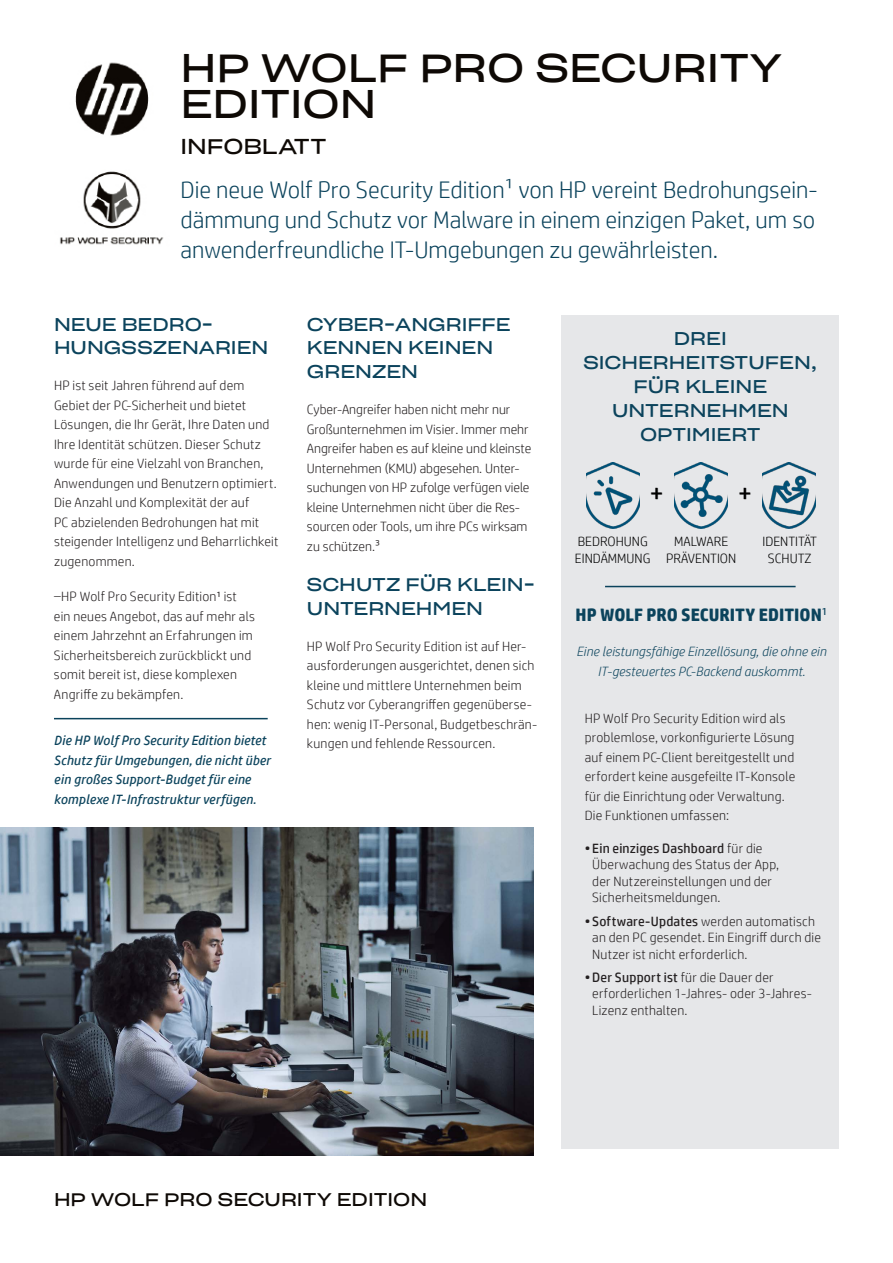
<style>
.page{position:relative;width:893px;height:1263px;background:#fff}
.page>*{position:absolute;margin:0;border:0;box-sizing:border-box;transform-origin:0 0}
.t1{font:39px/36px "Sharp Grotesk Book 25";color:#0e0905}
.t2{font:27px "HP Simplified";color:#000}
.t3{font:300 24px/30px "HP Simplified";color:#0b435c;text-align:justify}
.t4{font:21px "Sharp Grotesk Book 25";color:#0e0905}
.t5{font:18px/24px "Sharp Grotesk Book 25";color:#0b435c}
.t6{font:700 18px "HP Simplified";color:#0b435c}
.t7{font:18px "Sharp Grotesk Book 25";color:#0e0905}
.t8{font:300 13.5px/19.5px "HP Simplified";letter-spacing:.015em;color:#231f20}
.t9{font:italic 13.5px/19.5px "HP Simplified";letter-spacing:.01em;color:#0b435c}
.t10{font:italic 300 13.5px/19.5px "HP Simplified";letter-spacing:.005em;color:#0b435c;text-align:center}
.t11{font:300 13.5px/16.2px "HP Simplified";color:#000;text-align:center}
.s1{font-weight:400}
</style>
<div class="page">
<div style="left:561px;top:315px;width:278px;height:833px;background:#e6e7e9"></div>
<hr style="left:605px;top:586px;width:191px;height:1px;background:#0b435c">
<hr style="left:54px;top:718px;width:214px;height:1px;background:#0b435c">
<img style="left:586px;top:463px;width:53px;height:66px">
<img style="left:762px;top:463px;width:54px;height:66px">
<img style="left:674px;top:463px;width:54px;height:66px">
<img style="left:0;top:828px;width:534px;height:328px">
<img style="left:60px;top:62px;width:104px;height:183px">
<h1 class="t1" style="left:180px;top:47px;width:603px">HP WOLF PRO SECURITY<br>EDITION</h1>
<h3 class="t4" style="left:180px;top:128px;width:147px">INFOBLATT</h3>
<h3 class="t3" style="left:180px;top:174px;width:639px">Die neue Wolf Pro Security Edition1 von HP vereint Bedrohungsein&shy;dämmung und Schutz vor Malware in einem einzigen Paket, um so anwenderfreundliche IT-Umgebungen zu gewährleisten.</h3>
<h3 class="t5" style="left:54px;top:310px;width:216px">NEUE BEDRO-<br>HUNGSSZENARIEN</h3>
<p class="t8" style="left:54px;top:375px;width:226px">HP ist seit Jahren führend auf dem Gebiet der PC-Sicherheit und bietet Lösungen, die Ihr Gerät, Ihre Daten und Ihre Identität schützen. Dieser Schutz wurde für eine Vielzahl von Branchen, Anwendungen und Benutzern optimiert.<br>Die Anzahl und Komplexität der auf<br>PC abzielenden Bedrohungen hat mit steigender Intelligenz und Beharrlichkeit zugenommen.</p>
<p class="t8" style="left:54px;top:586px;width:203px">–HP Wolf Pro Security Edition<sup>1</sup> ist ein neues Angebot, das auf mehr als einem Jahrzehnt an Erfahrungen im Sicherheitsbereich zurückblickt und somit bereit ist, diese komplexen Angriffe zu bekämpfen.</p>
<p class="t9" style="left:54px;top:730px;width:218px">Die HP Wolf Pro Security Edition bietet Schutz für Umgebungen, die nicht über ein großes Support-Budget für eine komplexe IT-Infrastruktur verfügen.</p>
<h3 class="t5" style="left:307px;top:310px;width:205px">CYBER-ANGRIFFE<br>KENNEN KEINEN<br>GRENZEN</h3>
<p class="t8" style="left:307px;top:399px;width:226px">Cyber-Angreifer haben nicht mehr nur Großunternehmen im Visier. Immer mehr Angreifer haben es auf kleine und kleinste Unternehmen (KMU) abgesehen. Unter&shy;suchungen von HP zufolge verfügen viele kleine Unternehmen nicht über die Res&shy;sourcen oder Tools, um ihre PCs wirksam zu schützen.3</p>
<h3 class="t5" style="left:307px;top:571px;width:230px">SCHUTZ FÜR KLEIN-<br>UNTERNEHMEN</h3>
<p class="t8" style="left:307px;top:636px;width:232px">HP Wolf Pro Security Edition ist auf Her&shy;ausforderungen ausgerichtet, denen sich kleine und mittlere Unternehmen beim Schutz vor Cyberangriffen gegenüberse&shy;hen: wenig IT-Personal, Budgetbeschrän&shy;kungen und fehlende Ressourcen.</p>
<h3 class="t5" style="left:583px;top:325px;width:235px;text-align:center">DREI<br>SICHERHEITSTUFEN,<br>FÜR KLEINE<br>UNTERNEHMEN<br>OPTIMIERT</h3>
<h2 class="t2" style="left:649px;top:476px;width:16px">+</h2>
<h2 class="t2" style="left:738px;top:476px;width:16px">+</h2>
<p class="t11" style="left:575px;top:533px;width:77px;text-align:left">BEDROHUNG<br>EINDÄMMUNG</p>
<p class="t11" style="left:666px;top:533px;width:72px">MALWARE<br>PRÄVENTION</p>
<p class="t11" style="left:762px;top:533px;width:56px">IDENTITÄT<br>SCHUTZ</p>
<h3 class="t6" style="left:576px;top:602px;width:253px">HP WOLF PRO SECURITY EDITION<sup>1</sup></h3>
<p class="t10" style="left:576px;top:641px;width:251px">Eine leistungsfähige Einzellösung, die ohne ein<br>IT-gesteuertes PC-Backend auskommt.</p>
<p class="t8" style="left:585px;top:708px;width:212px">HP Wolf Pro Security Edition wird als problemlose, vorkonfigurierte Lösung auf einem PC-Client bereitgestellt und erfordert keine ausgefeilte IT-Konsole für die Einrichtung oder Verwaltung.<br>Die Funktionen umfassen:</p>
<p class="t8" style="left:592px;top:839px;width:189px;line-height:16.5px;text-indent:-8px"><span class="s1">• Ein einziges Dashboard</span> für die<br>Überwachung des Status der App, der Nutzereinstellungen und der<br>Sicherheitsmeldungen.</p>
<p class="t8" style="left:592px;top:912px;width:230px;line-height:16.5px;text-indent:-8px"><span class="s1">• Software-Updates</span> werden automatisch an den PC gesendet. Ein Eingriff durch die<br>Nutzer ist nicht erforderlich.</p>
<p class="t8" style="left:592px;top:968px;width:221px;line-height:16.5px;text-indent:-8px"><span class="s1">•Der Support ist</span> für die Dauer der erforderlichen 1-Jahres- oder 3-Jahres-<br>Lizenz enthalten.</p>
<h3 class="t7" style="left:54px;top:1184px;width:375px">HP WOLF PRO SECURITY EDITION</h3>
</div>
